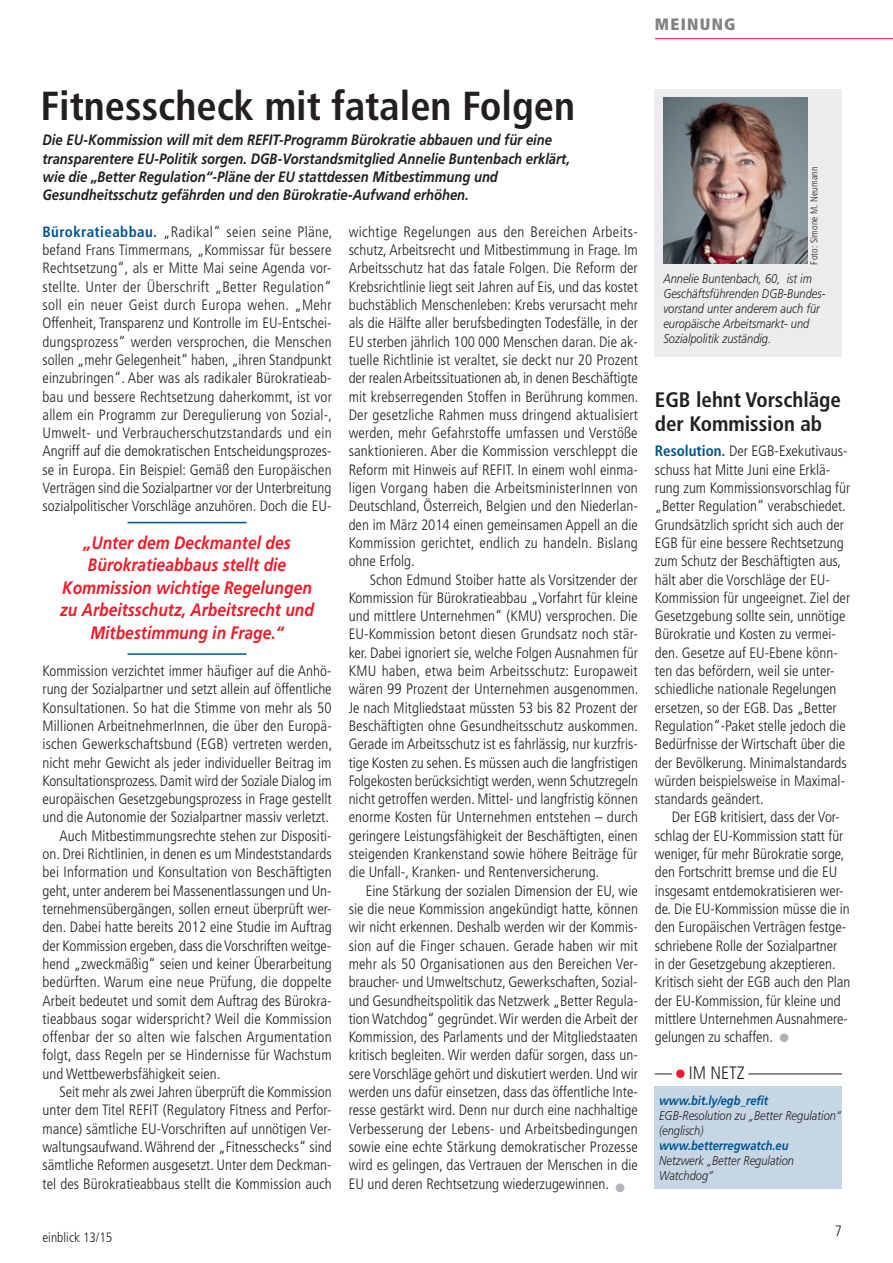
<style>
.page{position:relative;width:893px;height:1263px;background:#fff}
.page>*{position:absolute;margin:0;border:0;box-sizing:border-box;transform-origin:0 0}
.t1{font:700 condensed 40.5px "Frutiger";color:#231f20}
.t2{font:700 condensed 21px/24px "Frutiger";color:#231f20}
.t3{font:italic 700 18px/22.5px "Frutiger";color:#ee1c28;text-align:center;scale:.87 1}
.t4{font:300 condensed 18px "Frutiger";color:#231f20}
.t5{font:900 condensed 16.5px "Frutiger";letter-spacing:.08em;color:#808285}
.t6{font:300 condensed 15px/18.3px "Frutiger";color:#231f20;text-align:justify}
.t7{font:italic 700 15px/18.3px "Frutiger";color:#231f20;scale:.87 1}
.t8{font:300 condensed 13.5px "Frutiger";color:#231f20}
.t9{font:italic 300 12.75px/15px "Frutiger";color:#231f20;scale:.87 1}
.t10{font:italic 700 12.75px "Frutiger";color:#00548e;scale:.87 1}
.t11{font:300 condensed 9.75px "Frutiger";letter-spacing:.015em;color:#231f20}
.s1{font-weight:700;color:#00548e}
.s2{color:#b2b3b7}
</style>
<div class="page">
<div style="left:655px;top:89px;width:187px;height:268px;background:#ececee"></div>
<hr style="left:655px;top:38px;width:238px;height:1px;background:#ee1c28">
<hr style="left:128px;top:522px;width:119px;height:1px;background:#00548e">
<hr style="left:128px;top:653px;width:119px;height:2px;background:#00548e">
<div style="left:655px;top:1086px;width:187px;height:102px;background:#c7d6e5"></div>
<svg style="left:655px;top:1074px;width:17px;height:1px"></svg>
<hr style="left:748px;top:1074px;width:94px;height:1px;background:#231f20">
<div style="left:676px;top:1069px;width:9px;height:9px;background:#ee1c28;border-radius:50%"></div>
<img style="left:663px;top:98px;width:145px;height:166px">
<p class="t5" style="left:655px;top:14px;width:82px">MEINUNG</p>
<h1 class="t1" style="left:40px;top:82px;width:536px">Fitnesscheck mit fatalen Folgen</h1>
<p class="t7" style="left:43px;top:131px;width:608px">Die EU-Kommission will mit dem REFIT-Programm Bürokratie abbauen und für eine transparentere EU-Politik sorgen. DGB-Vorstandsmitglied Annelie Buntenbach erklärt, wie die „Better Regulation“-Pläne der EU stattdessen Mitbestimmung und Gesundheitsschutz gefährden und den Bürokratie-Aufwand erhöhen.</p>
<p class="t6" style="left:43px;top:223px;width:291px"><span class="s1">Bürokratieabbau.</span> „Radikal“ seien seine Pläne, befand Frans Timmermans, „Kommissar für bessere Rechtsetzung“, als er Mitte Mai seine Agenda vor&shy;stellte. Unter der Überschrift „Better Regulation“ soll ein neuer Geist durch Europa wehen. „Mehr Offenheit, Transparenz und Kontrolle im EU-Entschei&shy;dungsprozess“ werden versprochen, die Menschen sollen „mehr Gelegenheit“ haben, „ihren Standpunkt einzubringen“. Aber was als radikaler Bürokratieab&shy;bau und bessere Rechtsetzung daherkommt, ist vor allem ein Programm zur Deregulierung von Sozial-, Umwelt- und Verbraucherschutzstandards und ein Angriff auf die demokratischen Entscheidungsprozes&shy;se in Europa. Ein Beispiel: Gemäß den Europäischen Verträgen sind die Sozialpartner vor der Unterbreitung sozialpolitischer Vorschläge anzuhören. Doch die EU-</p>
<p class="t3" style="left:60px;top:531px;width:293px">„Unter dem Deckmantel des<br>Bürokratieabbaus stellt die<br>Kommission wichtige Regelungen zu Arbeitsschutz, Arbeitsrecht und<br>Mitbestimmung in Frage.“</p>
<p class="t6" style="left:43px;top:662px;width:291px">Kommission verzichtet immer häufiger auf die Anhö-</p>
<p class="t6" style="left:43px;top:680px;width:291px">rung der Sozialpartner und setzt allein auf öffentliche</p>
<p class="t6" style="left:43px;top:698px;width:291px">Konsultationen. So hat die Stimme von mehr als 50</p>
<p class="t6" style="left:43px;top:717px;width:291px">Millionen ArbeitnehmerInnen, die über den Europä-</p>
<p class="t6" style="left:43px;top:735px;width:291px">ischen Gewerkschaftsbund (EGB) vertreten werden,</p>
<p class="t6" style="left:43px;top:753px;width:291px">nicht mehr Gewicht als jeder individueller Beitrag im</p>
<p class="t6" style="left:43px;top:772px;width:291px">Konsultationsprozess. Damit wird der Soziale Dialog im</p>
<p class="t6" style="left:43px;top:790px;width:291px">europäischen Gesetzgebungsprozess in Frage gestellt</p>
<p class="t6" style="left:43px;top:808px;width:288px">und die Autonomie der Sozialpartner massiv verletzt.</p>
<p class="t6" style="left:60px;top:827px;width:274px">Auch Mitbestimmungsrechte stehen zur Dispositi-</p>
<p class="t6" style="left:43px;top:845px;width:291px">on. Drei Richtlinien, in denen es um Mindeststandards</p>
<p class="t6" style="left:43px;top:863px;width:291px">bei Information und Konsultation von Beschäftigten</p>
<p class="t6" style="left:43px;top:881px;width:291px">geht, unter anderem bei Massenentlassungen und Un-</p>
<p class="t6" style="left:43px;top:900px;width:291px">ternehmensübergängen, sollen erneut überprüft wer-</p>
<p class="t6" style="left:43px;top:918px;width:291px">den. Dabei hatte bereits 2012 eine Studie im Auftrag</p>
<p class="t6" style="left:43px;top:936px;width:290px">der Kommission ergeben, dass die Vorschriften weitge-</p>
<p class="t6" style="left:43px;top:955px;width:291px">hend „zweckmäßig“ seien und keiner Überarbeitung</p>
<p class="t6" style="left:43px;top:973px;width:291px">bedürften. Warum eine neue Prüfung, die doppelte</p>
<p class="t6" style="left:43px;top:991px;width:290px">Arbeit bedeutet und somit dem Auftrag des Bürokra-</p>
<p class="t6" style="left:43px;top:1010px;width:291px">tieabbaus sogar widerspricht? Weil die Kommission</p>
<p class="t6" style="left:43px;top:1028px;width:291px">offenbar der so alten wie falschen Argumentation</p>
<p class="t6" style="left:43px;top:1046px;width:291px">folgt, dass Regeln per se Hindernisse für Wachstum</p>
<p class="t6" style="left:43px;top:1064px;width:179px">und Wettbewerbsfähigkeit seien.</p>
<p class="t6" style="left:60px;top:1083px;width:274px">Seit mehr als zwei Jahren überprüft die Kommission</p>
<p class="t6" style="left:43px;top:1101px;width:291px">unter dem Titel REFIT (Regulatory Fitness and Perfor-</p>
<p class="t6" style="left:43px;top:1119px;width:291px">mance) sämtliche EU-Vorschriften auf unnötigen Ver-</p>
<p class="t6" style="left:43px;top:1138px;width:291px">waltungsaufwand. Während der „Fitnesschecks“ sind</p>
<p class="t6" style="left:43px;top:1156px;width:291px">sämtliche Reformen ausgesetzt. Unter dem Deckman-</p>
<p class="t6" style="left:43px;top:1174px;width:291px">tel des Bürokratieabbaus stellt die Kommission auch</p>
<p class="t8" style="left:43px;top:1229px;width:71px">einblick 13/15</p>
<p class="t6" style="left:349px;top:223px;width:291px">wichtige Regelungen aus den Bereichen Arbeits&shy;schutz, Arbeitsrecht und Mitbestimmung in Frage. Im Arbeitsschutz hat das fatale Folgen. Die Reform der Krebsrichtlinie liegt seit Jahren auf Eis, und das kostet buchstäblich Menschenleben: Krebs verursacht mehr als die Hälfte aller berufsbedingten Todesfälle, in der EU sterben jährlich 100 000 Menschen daran. Die ak&shy;tuelle Richtlinie ist veraltet, sie deckt nur 20 Prozent der realen Arbeitssituationen ab, in denen Beschäftigte mit krebserregenden Stoffen in Berührung kommen.<br>Der gesetzliche Rahmen muss dringend aktualisiert werden, mehr Gefahrstoffe umfassen und Verstöße sanktionieren. Aber die Kommission verschleppt die Reform mit Hinweis auf REFIT. In einem wohl einma&shy;ligen Vorgang haben die ArbeitsministerInnen von Deutschland, Österreich, Belgien und den Niederlan&shy;den im März 2014 einen gemeinsamen Appell an die Kommission gerichtet, endlich zu handeln. Bislang ohne Erfolg.</p>
<p class="t6" style="left:349px;top:570px;width:291px;text-indent:21px">Schon Edmund Stoiber hatte als Vorsitzender der Kommission für Bürokratieabbau „Vorfahrt für kleine und mittlere Unternehmen“ (KMU) versprochen. Die EU-Kommission betont diesen Grundsatz noch stär&shy;ker. Dabei ignoriert sie, welche Folgen Ausnahmen für KMU haben, etwa beim Arbeitsschutz: Europaweit wären 99 Prozent der Unternehmen ausgenommen.<br>Je nach Mitgliedstaat müssten 53 bis 82 Prozent der Beschäftigten ohne Gesundheitsschutz auskommen.<br>Gerade im Arbeitsschutz ist es fahrlässig, nur kurzfris&shy;tige Kosten zu sehen. Es müssen auch die langfristigen Folgekosten berücksichtigt werden, wenn Schutzregeln nicht getroffen werden. Mittel- und langfristig können enorme Kosten für Unternehmen entstehen – durch geringere Leistungsfähigkeit der Beschäftigten, einen steigenden Krankenstand sowie höhere Beiträge für die Unfall-, Kranken- und Rentenversicherung.</p>
<p class="t6" style="left:349px;top:881px;width:291px;text-indent:17px">Eine Stärkung der sozialen Dimension der EU, wie sie die neue Kommission angekündigt hatte, können wir nicht erkennen. Deshalb werden wir der Kommis&shy;sion auf die Finger schauen. Gerade haben wir mit mehr als 50 Organisationen aus den Bereichen Ver&shy;braucher- und Umweltschutz, Gewerkschaften, Sozial&shy;und Gesundheitspolitik das Netzwerk „Better Regula&shy;tion Watchdog“ gegründet. Wir werden die Arbeit der Kommission, des Parlaments und der Mitgliedstaaten kritisch begleiten. Wir werden dafür sorgen, dass un&shy;sere Vorschläge gehört und diskutiert werden. Und wir werden uns dafür einsetzen, dass das öffentliche Inte&shy;resse gestärkt wird. Denn nur durch eine nachhaltige Verbesserung der Lebens- und Arbeitsbedingungen sowie eine echte Stärkung demokratischer Prozesse wird es gelingen, das Vertrauen der Menschen in die EU und deren Rechtsetzung wiederzugewinnen. <span class="s2">●</span></p>
<p class="t11" style="left:808px;top:264px;width:100px;rotate:-90deg">Foto: Simone M. Neumann</p>
<p class="t9" style="left:663px;top:271px;width:188px">Annelie Buntenbach, 60, ist im<br>Geschäftsführenden DGB-Bundes&shy;vorstand unter anderem auch für europäische Arbeitsmarkt- und<br>Sozialpolitik zuständig.</p>
<h2 class="t2" style="left:655px;top:388px;width:188px">EGB lehnt Vorschläge der Kommission ab</h2>
<p class="t6" style="left:655px;top:442px;width:197px;text-align:left"><span class="s1">Resolution.</span> Der EGB-Exekutivaus&shy;schuss hat Mitte Juni eine Erklä&shy;rung zum Kommissionsvorschlag für „Better Regulation“ verabschiedet.<br>Grundsätzlich spricht sich auch der EGB für eine bessere Rechtsetzung zum Schutz der Beschäftigten aus, hält aber die Vorschläge der EU-Kommission für ungeeignet. Ziel der Gesetzgebung sollte sein, unnötige Bürokratie und Kosten zu vermei&shy;den. Gesetze auf EU-Ebene könn&shy;ten das befördern, weil sie unter&shy;schiedliche nationale Regelungen ersetzen, so der EGB. Das „Better Regulation“-Paket stelle jedoch die Bedürfnisse der Wirtschaft über die der Bevölkerung. Minimalstandards würden beispielsweise in Maximal&shy;standards geändert.</p>
<p class="t6" style="left:655px;top:808px;width:197px;text-align:left;text-indent:17px">Der EGB kritisiert, dass der Vor&shy;schlag der EU-Kommission statt für weniger, für mehr Bürokratie sorge, den Fortschritt bremse und die EU insgesamt entdemokratisieren wer&shy;de. Die EU-Kommission müsse die in den Europäischen Verträgen festge&shy;schriebene Rolle der Sozialpartner in der Gesetzgebung akzeptieren.<br>Kritisch sieht der EGB auch den Plan der EU-Kommission, für kleine und mittlere Unternehmen Ausnahmere&shy;gelungen zu schaffen. <span class="s2">●</span></p>
<p class="t4" style="left:689px;top:1062px;width:57px">IM NETZ</p>
<p class="t10" style="left:659px;top:1093px;width:127px">www.bit.ly/egb_refit</p>
<p class="t9" style="left:659px;top:1108px;width:210px">EGB-Resolution zu „Better Regulation“ (englisch)</p>
<p class="t10" style="left:659px;top:1138px;width:150px">www.betterregwatch.eu</p>
<p class="t9" style="left:659px;top:1153px;width:157px">Netzwerk „Better Regulation<br>Watchdog“</p>
<p class="t6" style="left:835px;top:1222px;width:9px">7</p>
</div>
